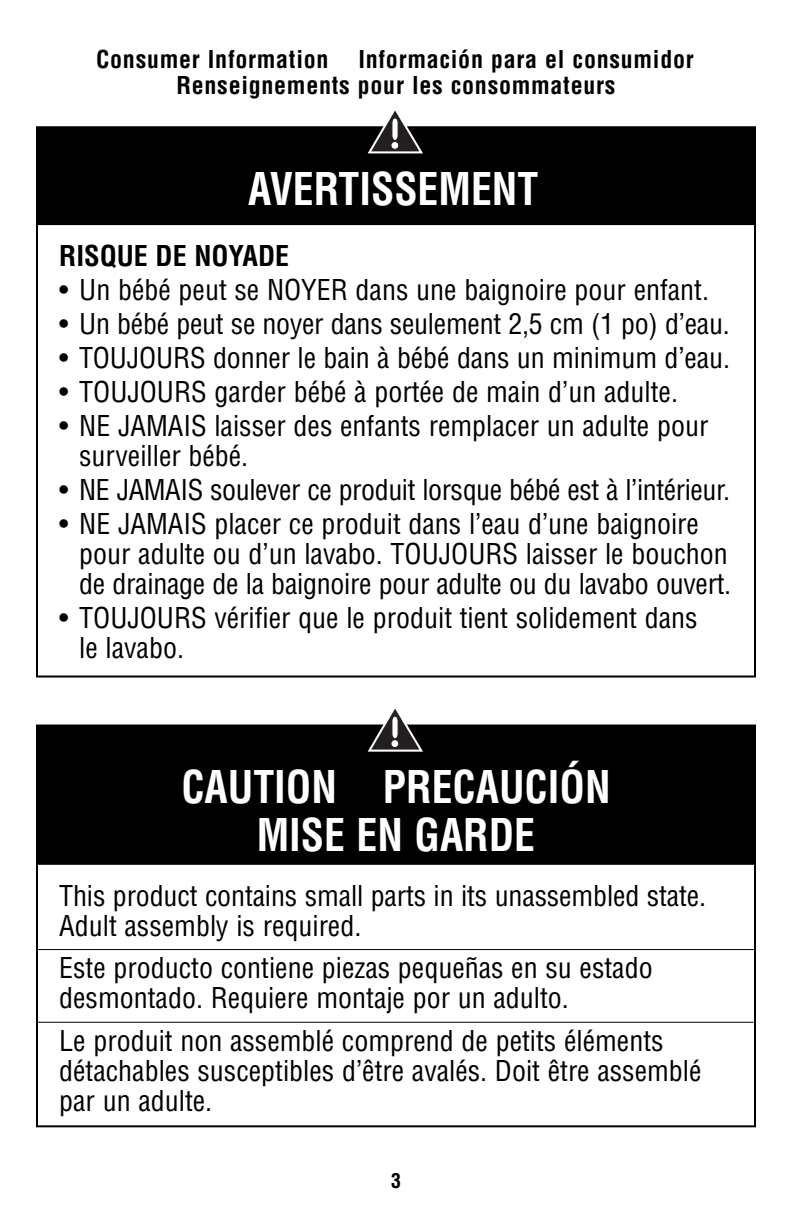
<style>
.page{position:relative;width:792px;height:1224px;background:#fff}
.page>*{position:absolute;margin:0;border:0;box-sizing:border-box;transform-origin:0 0}
.t1{font:700 condensed 44px/48px "Helvetica LT Std";color:#fff;text-align:center;scale:.95 1}
.t2{font:condensed 28px/30px "Helvetica LT Std";color:#000}
.t3{font:700 condensed 28px "Helvetica LT Std";color:#000}
.t4{font:700 condensed 24px/26px "Helvetica LT Std";letter-spacing:.03em;color:#000;text-align:center}
.t5{font:700 condensed 20px "Helvetica LT Std";color:#000}
</style>
<div class="page">
<div style="left:37px;top:128px;width:718px;height:96px;background:#000"></div>
<div style="left:36px;top:127px;width:720px;height:98px;border:2px solid #000"></div>
<svg style="left:367px;top:111px;width:56px;height:43px"></svg>
<div style="left:391px;top:141px;width:8px;height:9px;background:#fff;border:1px solid #231f20;border-radius:50%"></div>
<hr style="left:37px;top:949px;width:718px;height:1px;background:#000">
<div style="left:37px;top:726px;width:718px;height:138px;background:#000"></div>
<div style="left:36px;top:725px;width:720px;height:140px;border:2px solid #000"></div>
<svg style="left:367px;top:709px;width:56px;height:43px"></svg>
<div style="left:391px;top:740px;width:8px;height:8px;background:#fff;border:1px solid #231f20;border-radius:50%"></div>
<hr style="left:36px;top:1022px;width:718px;height:1px;background:#000">
<p class="t4" style="left:96px;top:48px;width:599px">Consumer Information Información para el consumidor<br>Renseignements pour les consommateurs</p>
<h1 class="t1" style="left:248px;top:169px;width:307px">AVERTISSEMENT</h1>
<p class="t3" style="left:59px;top:245px;width:232px">RISQUE DE NOYADE</p>
<p class="t2" style="left:59px;top:277px;width:651px">• Un bébé peut se NOYER dans une baignoire pour enfant.</p>
<p class="t2" style="left:59px;top:311px;width:672px">• Un bébé peut se noyer dans seulement 2,5 cm (1 po) d’eau.</p>
<p class="t2" style="left:59px;top:345px;width:672px">• TOUJOURS donner le bain à bébé dans un minimum d’eau.</p>
<p class="t2" style="left:59px;top:379px;width:620px">• TOUJOURS garder bébé à portée de main d’un adulte.</p>
<p class="t2" style="left:79px;top:413px;width:631px;text-indent:-20px">• NE JAMAIS laisser des enfants remplacer un adulte pour surveiller bébé.</p>
<p class="t2" style="left:59px;top:477px;width:672px">• NE JAMAIS soulever ce produit lorsque bébé est à l’intérieur.</p>
<p class="t2" style="left:79px;top:511px;width:654px;text-indent:-20px">• NE JAMAIS placer ce produit dans l’eau d’une baignoire pour adulte ou d’un lavabo. TOUJOURS laisser le bouchon de drainage de la baignoire pour adulte ou du lavabo ouvert.</p>
<p class="t2" style="left:79px;top:605px;width:620px;text-indent:-20px">• TOUJOURS vérifier que le produit tient solidement dans le lavabo.</p>
<h1 class="t1" style="left:181px;top:767px;width:453px">CAUTION PRECAUCIÓN<br>MISE EN GARDE</h1>
<p class="t2" style="left:59px;top:883px;width:648px">This product contains small parts in its unassembled state.<br>Adult assembly is required.</p>
<p class="t2" style="left:59px;top:956px;width:595px">Este producto contiene piezas pequeñas en su estado desmontado. Requiere montaje por un adulto.</p>
<p class="t2" style="left:59px;top:1028px;width:644px">Le produit non assemblé comprend de petits éléments détachables susceptibles d’être avalés. Doit être assemblé par un adulte.</p>
<p class="t5" style="left:391px;top:1173px;width:11px">3</p>
</div>
